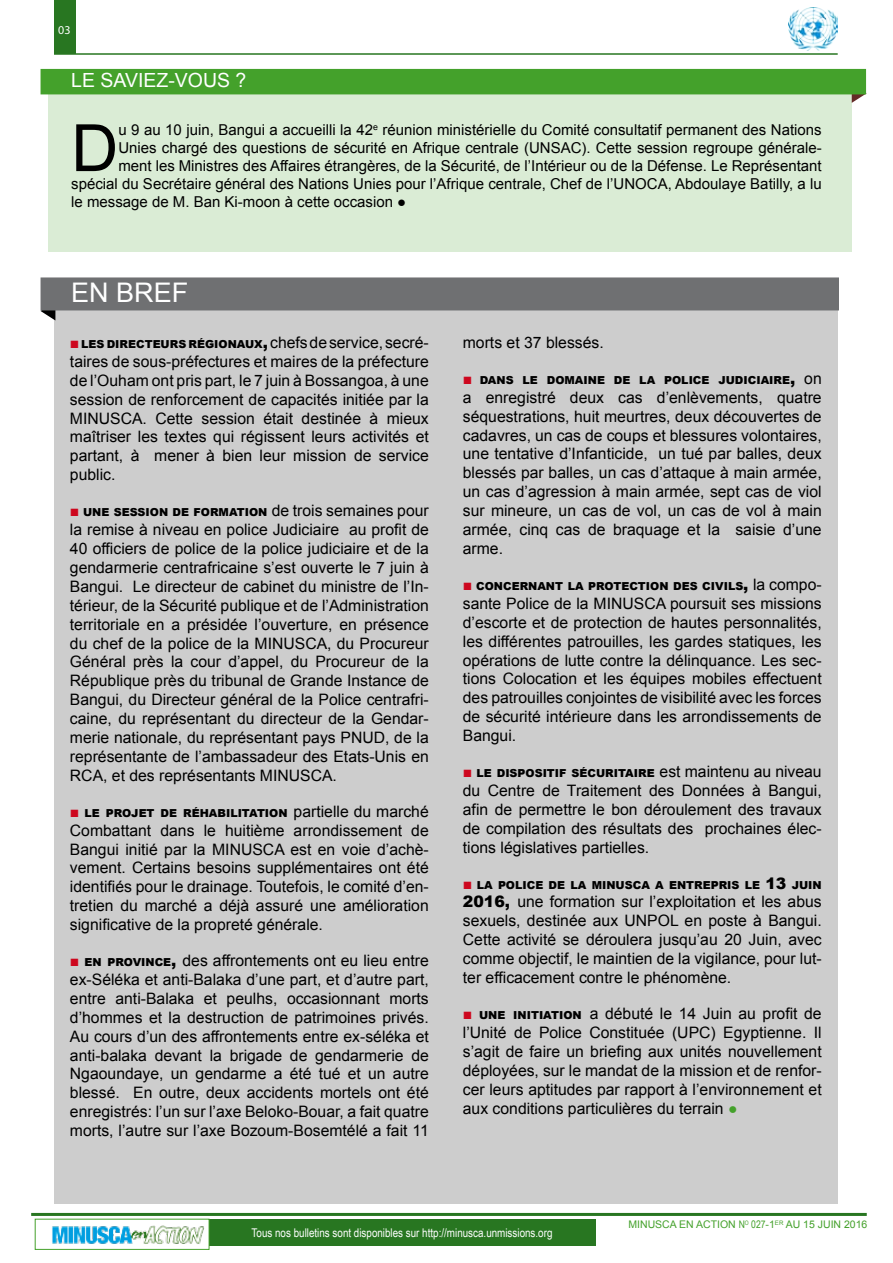
<style>
.page{position:relative;width:893px;height:1263px;background:#fff}
.page>*{position:absolute;margin:0;border:0;box-sizing:border-box;transform-origin:0 0}
.t1{font:65.25px "Arial";color:#000}
.t2{font:27px "Arial";color:#fff}
.t3{font:19.5px "Arial";color:#fff}
.t4{font:15.75px/18.9px "Arial";color:#000;text-align:justify}
.t5{font:15px "Arial";color:#000}
.t6{font:12px "Arial Narrow";color:#fff}
.t7{font:12px "Myriad Pro";color:#fff}
.t8{font:900 10.95px "Arial";color:#000}
.t9{font:10.5px "Arial";color:#44a12b}
.s1{font-weight:400;font-size:15.75px;color:#cd071e}
.s2{font-size:15.75px}
.s3{font-weight:400;font-size:15.75px}
.s4{color:#cd071e}
.s5{font-weight:900;font-size:10.95px}
.s6{font-weight:900}
.s7{color:#44a12b}
.s8{font-family:"Arial Narrow"}
</style>
<div class="page">
<hr style="left:31px;top:1213px;width:836px;height:3px;background:#287621">
<div style="left:54px;top:0;width:21px;height:54px;background:#287621"></div>
<img style="left:788px;top:8px;width:49px;height:42px">
<hr style="left:54px;top:53px;width:784px;height:2px;background:#287621">
<div style="left:209px;top:1219px;width:386px;height:27px;background:#287621"></div>
<img style="left:52px;top:1225px;width:152px;height:19px">
<div style="left:48px;top:92px;width:804px;height:160px;background:#daecd5"></div>
<div style="left:54px;top:303px;width:784px;height:900px;background:#cdcdcd"></div>
<svg style="left:41px;top:310px;width:14px;height:10px"></svg>
<div style="left:41px;top:277px;width:798px;height:33px;background:#6f7072"></div>
<svg style="left:852px;top:84px;width:15px;height:19px"></svg>
<div style="left:41px;top:69px;width:825px;height:25px;background:#44a12b"></div>
<p class="t7" style="left:58px;top:23px;width:14px">03</p>
<p class="t3" style="left:71px;top:67px;width:177px">le saviez-vo us ?</p>
<h1 class="t1" style="left:71px;top:105px;width:49px">D</h1>
<p class="t5" style="left:118px;top:120px;width:705px">u 9 au 10 juin, Bangui a accueilli la 42<sup>e</sup> réunion ministérielle du Comité consultatif permanent des Nations</p>
<p class="t5" style="left:118px;top:138px;width:705px">U nies chargé des questions de sécurité en Afrique centrale (UNSAC). Cette session regroupe générale-</p>
<p class="t5" style="left:118px;top:156px;width:705px">ment les Ministres des Affaires étrangères, de la Sécurité, de l’I ntérieur ou de la Défense. Le Représentant</p>
<p class="t5" style="left:71px;top:174px;width:752px">spécial du Secrétaire général des Nations U nies pour l’Afrique centrale, Chef de l’UNOCA, Abdoulaye Batilly, a lu</p>
<p class="t5" style="left:71px;top:192px;width:337px">le message de M. Ban Ki-moon à cette occasion ●</p>
<h2 class="t2" style="left:71px;top:275px;width:119px">EN BREF</h2>
<p class="t8" style="left:70px;top:336px;width:360px"><span class="s1">■</span> LES DIRECTEURS RÉGIONAUX<span class="s2">,</span> <span class="s3">chefs de service, secré-</span></p>
<p class="t4" style="left:70px;top:352px;width:360px">taires de sous-préfectures et maires de la préfecture de l’Ouham ont pris part, le 7 juin à Bossangoa, à une session de renforcement de capacités initiée par la MINU SCA. Cette session était destinée à mieux maîtriser les textes qui régissent leurs activités et partant, à mener à bien leur mission de service public.</p>
<p class="t8" style="left:70px;top:504px;width:360px"><span class="s1">■</span> UNE SESSION DE FORMATION <span class="s3">de trois semaines pour</span></p>
<p class="t4" style="left:70px;top:520px;width:360px">la remise à niveau en police Judiciaire au profit de 40 officiers de police de la police judiciaire et de la gendarmerie centrafricaine s’est ouverte le 7 juin à Bangui. Le directeur de cabinet du ministre de l’in&shy;térieur, de la sécurité publique et de l’Administration territoriale en a présidée l’ouverture, en présence du chef de la police de la Minusca</p>
<p class="t4" style="left:70px;top:634px;width:360px;text-indent:257px">, du Procureur Général près la cour d’appel, du Procureur de la République près du tribunal de Grande I nstance de Bangui, du Directeur général de la police centrafri&shy;caine, du représentant du directeur de la gendar&shy;merie nationale, du représentant pays PNU D, de la représentante de l’ambassadeur des Etats-U nis en RCA, et des représentants MINU SCA.</p>
<p class="t8" style="left:70px;top:805px;width:360px"><span class="s1">■</span> LE PROJET DE RÉHABILITATION <span class="s3">partielle du marché</span></p>
<p class="t4" style="left:70px;top:821px;width:360px">Combattant dans le huitième arrondissement de Bangui initié par la MINUSCA est en voie d’achè&shy;vement. Certains besoins supplémentaires ont été identifiés pour le drainage. Toutefois, le comité d’en&shy;tretien du marché a déjà assuré une amélioration significative de la propreté générale.</p>
<p class="t4" style="left:70px;top:951px;width:360px"><span class="s4">■</span> <span class="s5">EN PROVINCE</span><span class="s6">,</span> des affrontements ont eu lieu entre ex-Séléka et anti-Balaka d’une part, et d’autre part, entre anti-Balaka et peulhs, occasionnant morts d’hommes et la destruction de patrimoines privés.<br>Au cours d’un des affrontements entre ex-séléka et anti-balaka devant la brigade de gendarmerie de Ngaoundaye, un gendarme a été tué et un autre blessé. En outre, deux accidents mortels ont été enregistrés: l’un sur l’axe Beloko-Bouar, a fait quatre morts, l’autre sur l’axe Bozoum-Bosemtélé a fait 11</p>
<p class="t4" style="left:463px;top:333px;width:142px">morts et 37 blessés.</p>
<p class="t8" style="left:463px;top:372px;width:360px"><span class="s1">■</span> DANS LE DOMAINE DE LA POLICE JUDICIAIRE<span class="s2">,</span> <span class="s3">on</span></p>
<p class="t4" style="left:463px;top:388px;width:360px">a enregistré deux cas d’enlèvements, quatre séquestrations, huit meurtres, deux découvertes de cadavres, un cas de coups et blessures volontaires, une tentative d’I nfanticide, un tué par balles, deux blessés par balles, un cas d’attaque à main armée, un cas d’agression à main armée, sept cas de viol sur mineure, un cas de vol, un cas de vol à main armée, cinq cas de braquage et la saisie d’une arme.</p>
<p class="t8" style="left:463px;top:578px;width:360px"><span class="s1">■</span> CONCERNANT LA PROTECTION DES CIVILS<span class="s2">,</span> <span class="s3">la compo-</span></p>
<p class="t4" style="left:463px;top:594px;width:360px">sante Police de la MINUSCA poursuit ses missions d’escorte et de protection de hautes personnalités, les différentes patrouilles, les gardes statiques, les opérations de lutte contre la délinquance. Les sec&shy;tions Colocation et les équipes mobiles effectuent des patrouilles conjointes de visibilité avec les forces de sécurité intérieure dans les arrondissements de Bangui.</p>
<p class="t8" style="left:463px;top:765px;width:360px"><span class="s1">■</span> LE DISPOSITIF SÉCURITAIRE <span class="s3">est maintenu au niveau</span></p>
<p class="t4" style="left:463px;top:781px;width:360px">du Centre de Traitement des Données à Bangui, afin de permettre le bon déroulement des travaux de compilation des résultats des prochaines élec&shy;tions législatives partielles.</p>
<p class="t8" style="left:463px;top:877px;width:360px"><span class="s1">■</span> LA POLICE DE LA MINUSCA A ENTREPRIS LE <span class="s2">13</span> JUIN</p>
<p class="t4" style="left:463px;top:893px;width:360px"><span class="s6">2016,</span> une formation sur l’exploitation et les abus sexuels, destinée aux UN POL en poste à Bangui.<br>Cette activité se déroulera jusqu’au 20 Juin, avec comme objectif, le maintien de la vigilance, pour lut&shy;ter efficacement contre le phénomène.</p>
<p class="t4" style="left:463px;top:1004px;width:360px"><span class="s4">■</span> <span class="s5">UNE INITIATION</span> a débuté le 14 Juin au profit de l’U nité de Police Constituée (U PC) Egyptienne. I l s’agit de faire un briefing aux unités nouvellement déployées, sur le mandat de la mission et de renfor&shy;cer leurs aptitudes par rapport à l’environnement et aux conditions particulières du terrain <span class="s7">●</span></p>
<p class="t6" style="left:252px;top:1224px;width:302px">Tous nos bulletins sont disponibles sur http://minusca.unmissions.org</p>
<p class="t9" style="left:628px;top:1218px;width:202px">MINUSCA EN ACTION <span class="s8">N</span><sup>o</sup> <span class="s8">027</span>-1<sup>er</sup> au 15 juin</p>
<p class="t9" style="left:844px;top:1218px;width:25px">2016</p>
</div>
